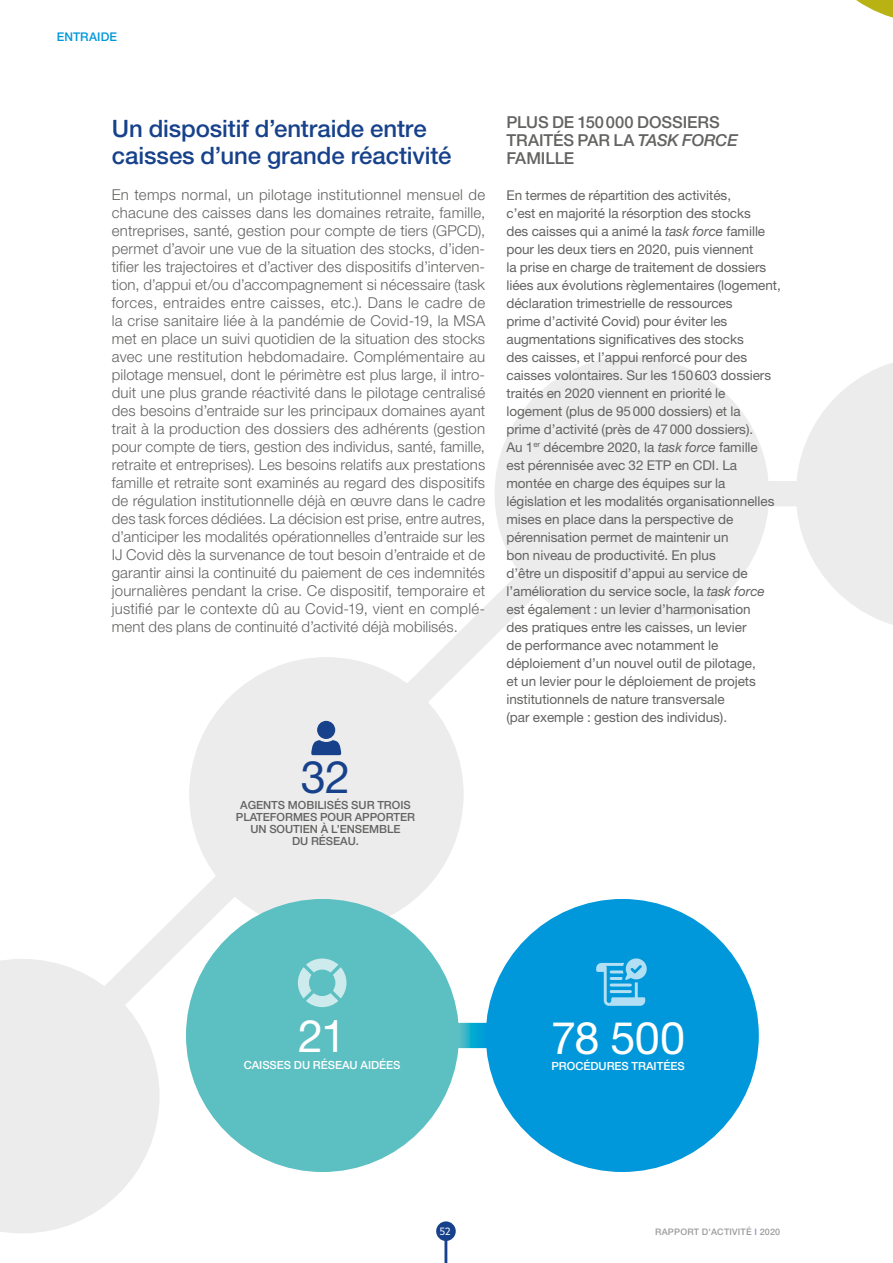
<style>
.page{position:relative;width:893px;height:1263px;background:#fff}
.page>*{position:absolute;margin:0;border:0;box-sizing:border-box;transform-origin:0 0}
.t1{font:45px "Helvetica Neue LT";letter-spacing:-.025em;color:#fff}
.t2{font:45px "Helvetica Neue LT";color:#17428b}
.t3{font:500 24px/27px "Helvetica Neue LT";letter-spacing:-.005em;color:#17428b}
.t4{font:500 16.5px/18px "Helvetica Neue LT";letter-spacing:-.005em;color:#636362}
.t5{font:300 15px/18px "Helvetica Neue LT";letter-spacing:.005em;color:#636362;text-align:justify}
.t6{font:13.5px/18px "Helvetica Neue LT";letter-spacing:-.005em;color:#636362}
.t7{font:500 12px "Helvetica Neue LT";letter-spacing:.01em;color:#0098da}
.t8{font:12px "Metric";color:#fff}
.t9{font:500 11.25px/12px "Helvetica Neue LT";letter-spacing:-.005em;color:#636362;text-align:center}
.t10{font:500 11.25px "Helvetica Neue LT";letter-spacing:-.005em;color:#fff}
.t11{font:500 9px "Helvetica Neue LT";letter-spacing:.02em;color:#9d9c9c}
.s1{font-style:italic}
.s2{color:#8f95c4}
</style>
<div class="page">
<div style="left:765px;top:481px;width:37px;height:25px;background:#ececec"></div>
<svg style="left:374px;top:539px;width:198px;height:198px"></svg>
<svg style="left:796px;top:363px;width:97px;height:262px"></svg>
<div style="left:190px;top:658px;width:273px;height:273px;background:#ececec;border-radius:50%"></div>
<svg style="left:0;top:845px;width:268px;height:388px"></svg>
<div style="left:495px;top:357px;width:273px;height:273px;background:#ececec;border-radius:50%"></div>
<svg style="left:856px;top:0;width:37px;height:18px"></svg>
<svg style="left:458px;top:1023px;width:29px;height:25px"></svg>
<div style="left:186px;top:899px;width:273px;height:273px;background:#5cbfc1;border-radius:50%"></div>
<div style="left:486px;top:899px;width:273px;height:273px;background:#0098da;border-radius:50%"></div>
<div style="left:436px;top:1221px;width:20px;height:20px;background:#17428b;border-radius:50%"></div>
<hr style="left:445px;top:1235px;width:2px;height:28px;background:#17428b">
<svg style="left:311px;top:740px;width:30px;height:15px"></svg>
<div style="left:317px;top:721px;width:18px;height:18px;background:#17428b;border-radius:50%"></div>
<svg style="left:596px;top:958px;width:51px;height:48px"></svg>
<svg style="left:298px;top:958px;width:48px;height:49px"></svg>
<p class="t7" style="left:57px;top:30px;width:62px">ENTRAIDE</p>
<h2 class="t3" style="left:112px;top:114px;width:341px">Un dispositif d’entraide entre caisses d’une grande réactivité</h2>
<p class="t5" style="left:112px;top:185px;width:375px">En temps normal, un pilotage institutionnel mensuel de chacune des caisses dans les domaines retraite, famille, entreprises, santé, gestion pour compte de tiers (GPCD), permet d’avoir une vue de la situation des stocks, d’iden&shy;tifier les trajectoires et d’activer des dispositifs d’interven&shy;tion, d’appui et/ou d’accompagnement si nécessaire (task forces, entraides entre caisses, etc.). Dans le cadre de la crise sanitaire liée à la pandémie de Covid-19, la MSA met en place un suivi quotidien de la situation des stocks avec une restitution hebdomadaire. Complémentaire au pilotage mensuel, dont le périmètre est plus large, il intro&shy;duit une plus grande réactivité dans le pilotage centralisé des besoins d’entraide sur les principaux domaines ayant trait à la production des dossiers des adhérents (gestion pour compte de tiers, gestion des individus, santé, famille, retraite et entreprises). Les besoins relatifs aux prestations famille et retraite sont examinés au regard des dispositifs de régulation institutionnelle déjà en œuvre dans le cadre des task forces dédiées. La décision est prise, entre autres, d’anticiper les modalités opérationnelles d’entraide sur les IJ Covid dès la survenance de tout besoin d’entraide et de garantir ainsi la continuité du paiement de ces indemnités journalières pendant la crise. Ce dispositif, temporaire et justifié par le contexte dû au Covid-19, vient en complé&shy;ment des plans de continuité d’activité déjà mobilisés.</p>
<h1 class="t2" style="left:301px;top:750px;width:51px">32</h1>
<p class="t9" style="left:236px;top:799px;width:181px">AGENTS MOBILISÉS SUR TROIS<br>PLATEFORMES POUR APPORTER<br>UN SOUTIEN À L’ENSEMBLE<br>DU RÉSEAU.</p>
<p class="t4" style="left:506px;top:113px;width:233px">PLUS DE 150000 DOSSIERS<br>TRAITÉS PAR LA <span class="s1">TASK FORCE<br></span>FAMILLE</p>
<p class="t6" style="left:506px;top:186px;width:276px">En termes de répartition des activités,<br>c’est en majorité la résorption des stocks<br>des caisses qui a animé la <span class="s1">task force</span> famille pour les deux tiers en 2020, puis viennent<br>la prise en charge de traitement de dossiers liées aux évolutions règlementaires (logement, déclaration trimestrielle de ressources<br>prime d’activité Covid) pour éviter les augmentations significatives des stocks<br>des caisses, et l’appui renforcé pour des caisses volontaires. Sur les 150603 dossiers traités en 2020 viennent en priorité le logement (plus de 95000 dossiers) et la<br>prime d’activité (près de 47000 dossiers).<br>Au 1<sup>er</sup> décembre 2020, la <span class="s1">task force</span> famille<br>est pérennisée avec 32 ETP en CDI. La montée en charge des équipes sur la législation et les modalités organisationnelles mises en place dans la perspective de pérennisation permet de maintenir un<br>bon niveau de productivité. En plus<br>d’être un dispositif d’appui au service de l’amélioration du service socle, la <span class="s1">task force </span>est également : un levier d’harmonisation<br>des pratiques entre les caisses, un levier<br>de performance avec notamment le déploiement d’un nouvel outil de pilotage,<br>et un levier pour le déploiement de projets institutionnels de nature transversale<br>(par exemple : gestion des individus).</p>
<h1 class="t1" style="left:298px;top:1009px;width:49px">21</h1>
<p class="t10" style="left:244px;top:1058px;width:158px">CAISSES DU RÉSEAU AIDÉES</p>
<h1 class="t1" style="left:551px;top:1011px;width:136px">78 500</h1>
<p class="t10" style="left:551px;top:1060px;width:135px">PROCÉDURES TRAITÉES</p>
<p class="t8" style="left:440px;top:1224px;width:12px">52</p>
<p class="t11" style="left:655px;top:1226px;width:127px">RAPPORT D'ACTIVITÉ <span class="s2">I</span> 2020</p>
</div>
